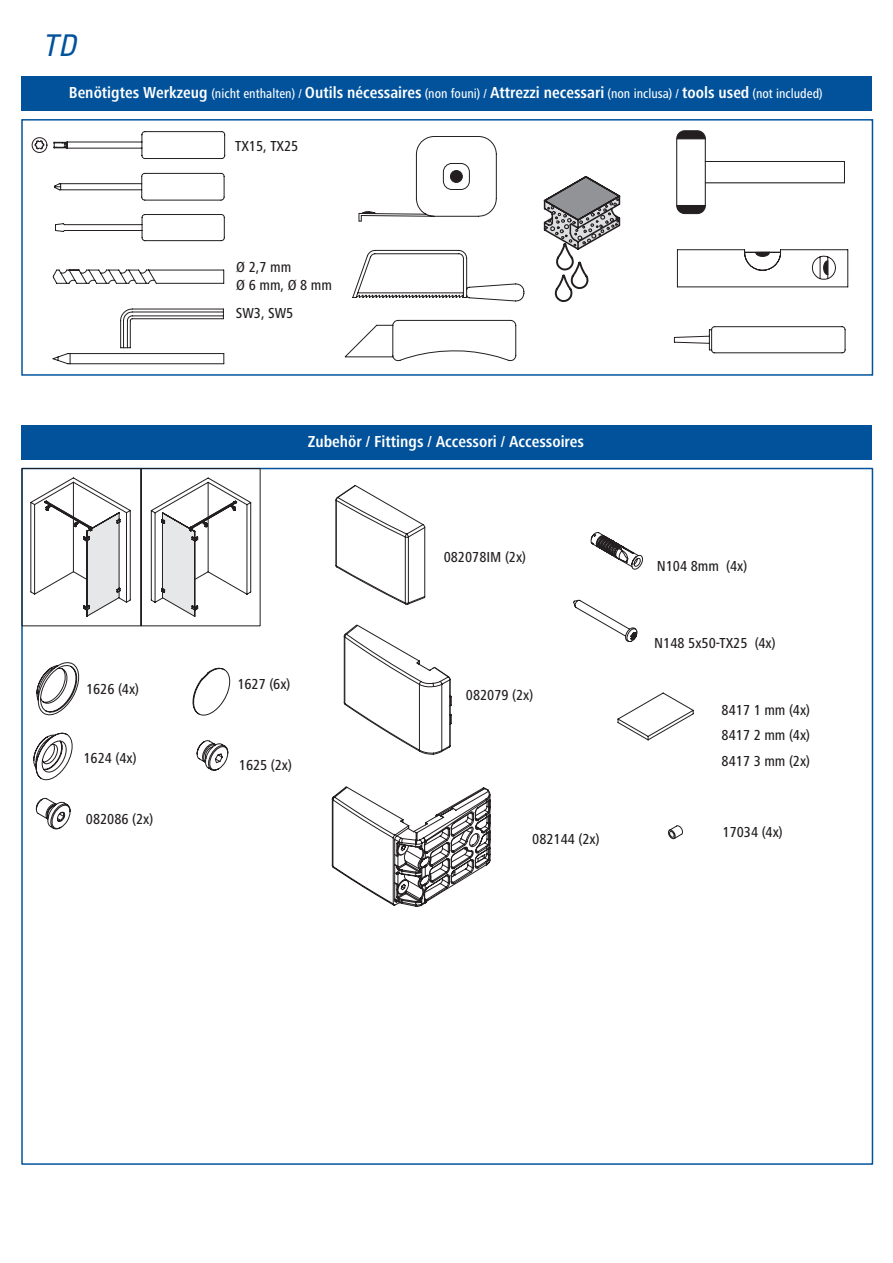
<style>
.page{position:relative;width:893px;height:1263px;background:#fff}
.page>*{position:absolute;margin:0;border:0;box-sizing:border-box;transform-origin:0 0}
.t1{font:italic condensed 30px "Univers";color:#01529b}
.t2{font:700 condensed 16.5px "Frutiger Next LTW1 G";color:#fff}
.t3{font:500 condensed 15px/18px "Frutiger Next LTW1 G";color:#231f20}
.s1{font-weight:500;font-size:13.5px}
</style>
<div class="page">
<div style="left:21px;top:77px;width:851px;height:34px;background:#01529b"></div>
<div style="left:21px;top:119px;width:852px;height:257px;border:1px solid #01529b"></div>
<svg style="left:53px;top:270px;width:171px;height:14px"></svg>
<svg style="left:345px;top:320px;width:171px;height:41px"></svg>
<hr style="left:705px;top:182px;width:139px;height:1px;background:#231f20">
<hr style="left:705px;top:161px;width:139px;height:1px;background:#231f20">
<svg style="left:844px;top:161px;width:1px;height:22px"></svg>
<hr style="left:676px;top:139px;width:1px;height:66px;background:#231f20">
<hr style="left:705px;top:139px;width:1px;height:66px;background:#231f20">
<svg style="left:676px;top:130px;width:30px;height:10px"></svg>
<svg style="left:676px;top:205px;width:30px;height:9px"></svg>
<svg style="left:53px;top:309px;width:171px;height:55px"></svg>
<svg style="left:544px;top:176px;width:76px;height:126px"></svg>
<svg style="left:677px;top:249px;width:171px;height:38px"></svg>
<svg style="left:674px;top:326px;width:171px;height:27px"></svg>
<svg style="left:352px;top:250px;width:172px;height:51px"></svg>
<svg style="left:32px;top:131px;width:193px;height:28px"></svg>
<svg style="left:358px;top:136px;width:139px;height:86px"></svg>
<svg style="left:54px;top:173px;width:171px;height:28px"></svg>
<svg style="left:55px;top:214px;width:170px;height:27px"></svg>
<div style="left:21px;top:425px;width:851px;height:34px;background:#01529b"></div>
<svg style="left:22px;top:468px;width:672px;height:272px"></svg>
<svg style="left:621px;top:485px;width:16px;height:255px"></svg>
<svg style="left:621px;top:532px;width:23px;height:38px"></svg>
<svg style="left:30px;top:477px;width:591px;height:354px"></svg>
<svg style="left:44px;top:477px;width:207px;height:140px"></svg>
<svg style="left:332px;top:787px;width:158px;height:120px"></svg>
<svg style="left:668px;top:825px;width:15px;height:14px"></svg>
<h1 class="t1" style="left:43px;top:27px;width:36px">TD</h1>
<p class="t2" style="left:69px;top:83px;width:755px">Benötigtes Werkzeug <span class="s1">(nicht enthalten) /</span> Outils nécessaires <span class="s1">(non founi) /</span> Attrezzi necessari <span class="s1">(non inclusa) /</span> tools used <span class="s1">(not included)</span></p>
<p class="t3" style="left:235px;top:137px;width:65px">TX15, TX25</p>
<p class="t3" style="left:236px;top:258px;width:97px">Ø 2,7 mm<br>Ø 6 mm, Ø 8 mm</p>
<p class="t3" style="left:236px;top:304px;width:59px">SW3, SW5</p>
<p class="t2" style="left:308px;top:432px;width:278px">Zubehör / Fittings / Accessori / Accessoires</p>
<p class="t3" style="left:444px;top:548px;width:84px">082078IM (2x)</p>
<p class="t3" style="left:86px;top:680px;width:55px">1626 (4x)</p>
<p class="t3" style="left:237px;top:675px;width:55px">1627 (6x)</p>
<p class="t3" style="left:83px;top:748px;width:55px">1624 (4x)</p>
<p class="t3" style="left:86px;top:809px;width:69px">082086 (2x)</p>
<p class="t3" style="left:239px;top:756px;width:55px">1625 (2x)</p>
<p class="t3" style="left:466px;top:686px;width:69px">082079 (2x)</p>
<p class="t3" style="left:532px;top:830px;width:69px">082144 (2x)</p>
<p class="t3" style="left:657px;top:557px;width:92px">N104 8mm (4x)</p>
<p class="t3" style="left:654px;top:634px;width:123px">N148 5x50-TX25 (4x)</p>
<p class="t3" style="left:722px;top:698px;width:90px;line-height:24.5px">8417 1 mm (4x)<br>8417 2 mm (4x)</p>
<p class="t3" style="left:722px;top:752px;width:90px">8417 3 mm (2x)</p>
<p class="t3" style="left:723px;top:823px;width:62px">17034 (4x)</p>
</div>
